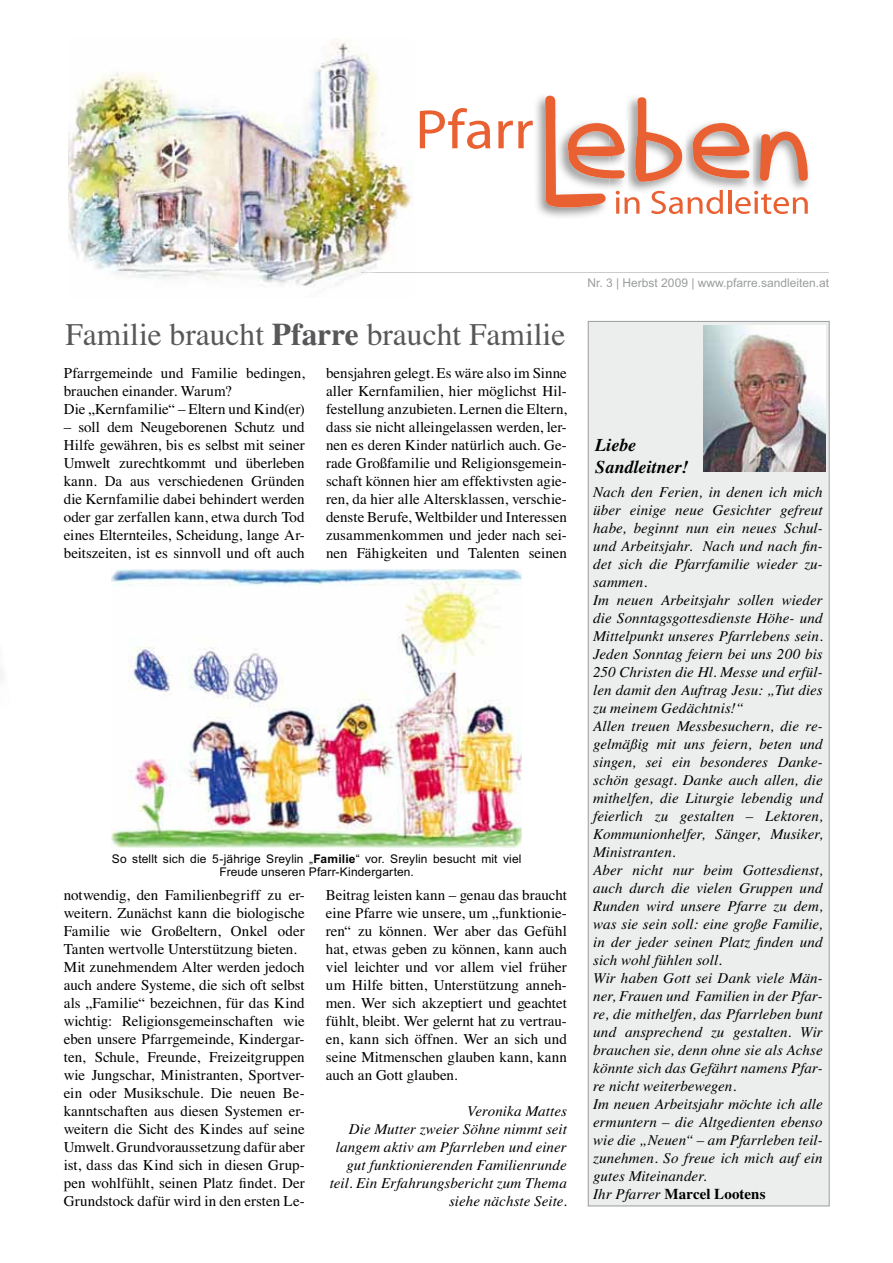
<style>
.page{position:relative;width:893px;height:1263px;background:#fff}
.page>*{position:absolute;margin:0;border:0;box-sizing:border-box;transform-origin:0 0}
.t1{font:31.5px "Times";color:#58585a}
.t2{font:italic 700 18px/21.6px "Times";color:#000}
.t3{font:15px/18px "Times";color:#000;text-align:justify}
.t4{font:italic 15px/18px "Times";letter-spacing:.005em;color:#000}
.t5{font:12px/13.5px "Arial";letter-spacing:.01em;color:#000;text-align:center}
.t6{font:12px "Arial";color:#9b9d9e}
.s1{font-weight:700}
.s2{font-weight:700;font-style:normal}
</style>
<div class="page">
<img style="left:112px;top:569px;width:409px;height:278px">
<div style="left:588px;top:321px;width:241px;height:885px;background:#eceded"></div>
<div style="left:588px;top:321px;width:241px;height:885px;border:1px solid #9b9d9e"></div>
<hr style="left:361px;top:272px;width:468px;height:1px;background:#ccc">
<img style="left:68px;top:39px;width:344px;height:247px">
<img style="left:361px;top:272px;width:51px;height:1px">
<svg style="left:420px;top:108px;width:70px;height:41px"></svg>
<img style="left:536px;top:95px;width:57px;height:122px">
<svg style="left:498px;top:121px;width:35px;height:27px"></svg>
<svg style="left:545px;top:96px;width:263px;height:118px"></svg>
<img style="left:703px;top:325px;width:122px;height:147px">
<img style="left:0;top:671px;width:2px;height:8px">
<h1 class="t1" style="left:65px;top:323px;width:501px">Familie braucht <span class="s1">Pfarre</span> braucht Familie</h1>
<p class="t3" style="left:64px;top:365px;width:242px;text-align:left">Pfarrgemeinde und Familie bedingen, brauchen einander. Warum?<br>Die „Kernfamilie“ – Eltern und Kind(er)</p>
<p class="t3" style="left:64px;top:419px;width:242px">– soll dem Neugeborenen Schutz und Hilfe gewähren, bis es selbst mit seiner Umwelt zurechtkommt und überleben kann. Da aus verschiedenen Gründen die Kernfamilie dabei behindert werden oder gar zerfallen kann, etwa durch Tod eines Elternteiles, Scheidung, lange Ar&shy;beitszeiten, ist es sinnvoll und oft auch</p>
<p class="t3" style="left:326px;top:365px;width:243px">bensjahren gelegt. Es wäre also im Sinne aller Kernfamilien, hier möglichst Hil&shy;festellung anzubieten. Lernen die Eltern, dass sie nicht alleingelassen werden, ler&shy;nen es deren Kinder natürlich auch. Ge&shy;rade Großfamilie und Religionsgemein&shy;schaft können hier am effektivsten agie&shy;ren, da hier alle Altersklassen, verschie&shy;denste Berufe, Weltbilder und Interessen zusammenkommen und jeder nach sei&shy;nen Fähigkeiten und Talenten seinen</p>
<p class="t5" style="left:112px;top:853px;width:411px">So stellt sich die 5-jährige Sreylin „<span class="s1">Familie</span>“ vor. Sreylin besucht mit viel<br>Freude unseren Pfarr-Kindergarten.</p>
<p class="t3" style="left:64px;top:887px;width:243px;text-align:left">notwendig, den Familienbegriff zu er&shy;weitern. Zunächst kann die biologische Familie wie Großeltern, Onkel oder Tanten wertvolle Unterstützung bieten.<br>Mit zunehmendem Alter werden jedoch auch andere Systeme, die sich oft selbst als „Familie“ bezeichnen, für das Kind wichtig: Religionsgemeinschaften wie eben unsere Pfarrgemeinde, Kindergar&shy;ten, Schule, Freunde, Freizeitgruppen wie Jungschar, Ministranten, Sportver&shy;ein oder Musikschule. Die neuen Be&shy;kanntschaften aus diesen Systemen er&shy;weitern die Sicht des Kindes auf seine Umwelt. Grundvoraussetzung dafür aber ist, dass das Kind sich in diesen Grup&shy;pen wohlfühlt, seinen Platz findet. Der Grundstock dafür wird in den ersten Le-</p>
<p class="t3" style="left:326px;top:887px;width:242px">Beitrag leisten kann – genau das braucht eine Pfarre wie unsere, um „funktionie&shy;ren“ zu können. Wer aber das Gefühl hat, etwas geben zu können, kann auch viel leichter und vor allem viel früher um Hilfe bitten, Unterstützung anneh&shy;men. Wer sich akzeptiert und geachtet fühlt, bleibt. Wer gelernt hat zu vertrau&shy;en, kann sich öffnen. Wer an sich und seine Mitmenschen glauben kann, kann auch an Gott glauben.</p>
<p class="t4" style="left:330px;top:1103px;width:239px;text-align:right">Veronika Mattes<br>Die Mutter zweier Söhne nimmt seit langem aktiv am Pfarrleben und einer gut funktionierenden Familienrunde teil. Ein Erfahrungsbericht zum Thema siehe nächste Seite.</p>
<p class="t6" style="left:587px;top:278px;width:243px">Nr. 3 | Herbst 2009 | www.pfarre.sandleiten.at</p>
<p class="t2" style="left:595px;top:436px;width:95px">Liebe<br>Sandleitner!</p>
<p class="t4" style="left:593px;top:484px;width:231px">Nach den Ferien, in denen ich mich über einige neue Gesichter gefreut habe, beginnt nun ein neues Schul&shy;und Arbeitsjahr. Nach und nach fin&shy;det sich die Pfarrfamilie wieder zu&shy;sammen.<br>Im neuen Arbeitsjahr sollen wieder die Sonntagsgottesdienste Höhe- und Mittelpunkt unseres Pfarrlebens sein.<br>Jeden Sonntag feiern bei uns 200 bis 250 Christen die Hl. Messe und erfül&shy;len damit den Auftrag Jesu: „Tut dies zu meinem Gedächtnis!“<br>Allen treuen Messbesuchern, die re&shy;gelmäßig mit uns feiern, beten und singen, sei ein besonderes Danke&shy;schön gesagt. Danke auch allen, die mithelfen, die Liturgie lebendig und feierlich zu gestalten – Lektoren, Kommunionhelfer, Sänger, Musiker, Ministranten.<br>Aber nicht nur beim Gottesdienst, auch durch die vielen Gruppen und Runden wird unsere Pfarre zu dem, was sie sein soll: eine große Familie, in der jeder seinen Platz finden und sich wohl fühlen soll.<br>Wir haben Gott sei Dank viele Män&shy;ner, Frauen und Familien in der Pfar&shy;re, die mithelfen, das Pfarrleben bunt und ansprechend zu gestalten. Wir brauchen sie, denn ohne sie als Achse könnte sich das Gefährt namens Pfar&shy;re nicht weiterbewegen.<br>Im neuen Arbeitsjahr möchte ich alle ermuntern – die Altgedienten ebenso wie die „Neuen“ – am Pfarrleben teil&shy;zunehmen. So freue ich mich auf ein gutes Miteinander.<br>Ihr Pfarrer <span class="s2">Marcel Lootens</span></p>
</div>
